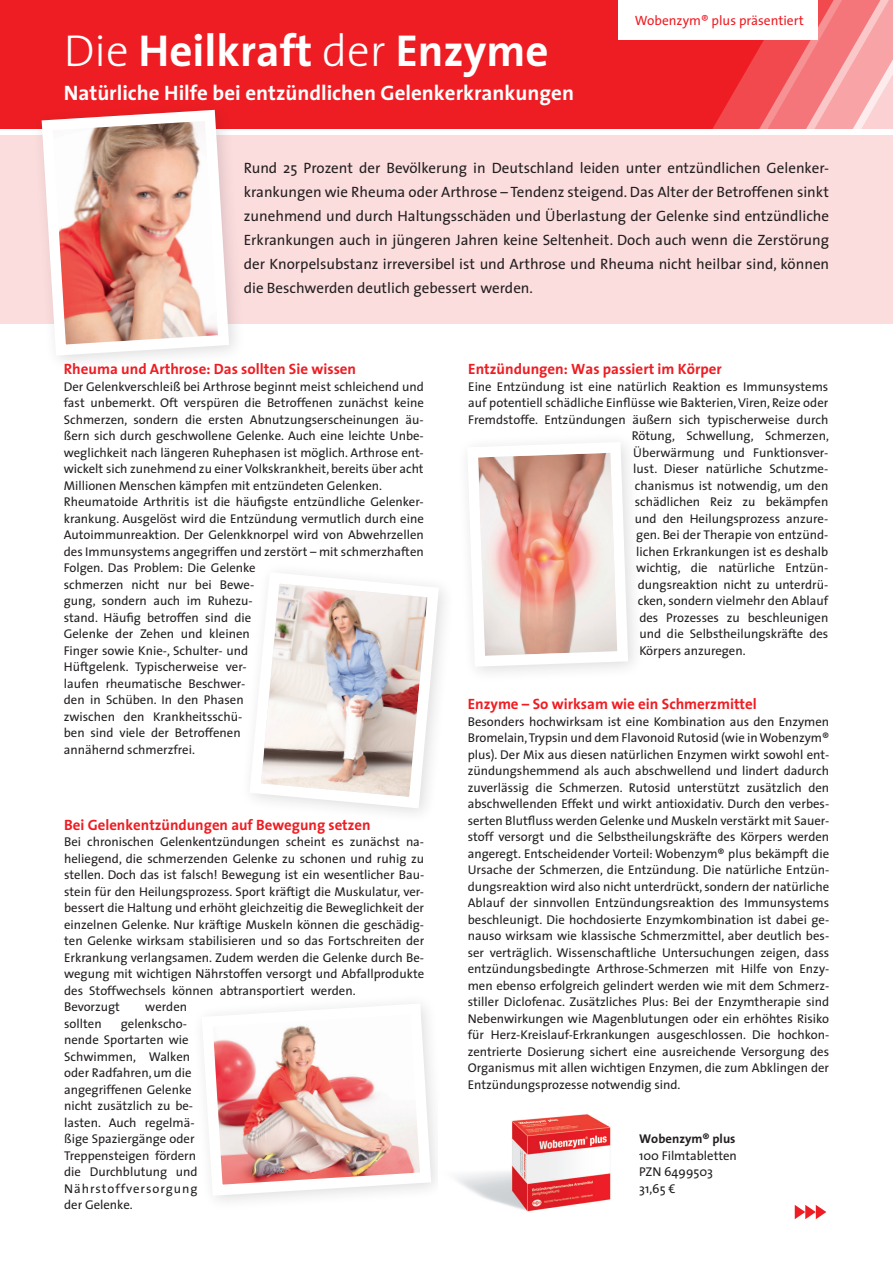
<style>
.page{position:relative;width:893px;height:1263px;background:#fff}
.page>*{position:absolute;margin:0;border:0;box-sizing:border-box;transform-origin:0 0}
.t1{font:700 45px "The Sans";color:#fff}
.t2{font:700 21px "The Sans";color:#fff}
.t3{font:15px/24px "The Sans";color:#231f20;text-align:justify}
.t4{font:700 15px "The Sans";color:#ee1d23}
.t5{font:13.5px "The Sans";color:#ee1d23}
.t6{font:12.75px/16.5px "The Sans";color:#231f20}
.t7{font:700 12.75px "The Sans";color:#231f20}
.s1{font-weight:300}
</style>
<div class="page">
<div style="left:0;top:136px;width:893px;height:188px;background:#fcddde"></div>
<div style="left:0;top:0;width:893px;height:128px;background:#ee1d23"></div>
<svg style="left:712px;top:0;width:181px;height:129px;background:#f4787c"></svg>
<div style="left:31px;top:99px;width:215px;height:273px;background:#231f20;opacity:.15"></div>
<img style="left:36px;top:104px;width:199px;height:257px">
<svg style="left:253px;top:573px;width:192px;height:240px"></svg>
<svg style="left:467px;top:445px;width:166px;height:227px"></svg>
<img style="left:209px;top:1003px;width:228px;height:198px">
<img style="left:456px;top:1114px;width:155px;height:98px">
<svg style="left:795px;top:1205px;width:31px;height:14px"></svg>
<div style="left:618px;top:0;width:200px;height:39px;background:#fff"></div>
<h1 class="t1" style="left:64px;top:13px;width:486px"><span class="s1">Die</span> Heilkraft <span class="s1">der</span> Enzyme</h1>
<h2 class="t2" style="left:64px;top:76px;width:512px">Natürliche Hilfe bei entzündlichen Gelenkerkrankungen</h2>
<p class="t5" style="left:635px;top:9px;width:170px">Wobenzym® plus präsentiert</p>
<p class="t3" style="left:244px;top:156px;width:587px">Rund 25 Prozent der Bevölkerung in Deutschland leiden unter entzündlichen Gelenker&shy;krankungen wie Rheuma oder Arthrose – Tendenz steigend. Das Alter der Betroffenen sinkt zunehmend und durch Haltungsschäden und Überlastung der Gelenke sind entzündliche Erkrankungen auch in jüngeren Jahren keine Seltenheit. Doch auch wenn die Zerstörung der Knorpelsubstanz irreversibel ist und Arthrose und Rheuma nicht heilbar sind, können die Beschwerden deutlich gebessert werden.</p>
<p class="t4" style="left:64px;top:356px;width:294px">Rheuma und Arthrose: Das sollten Sie wissen</p>
<p class="t6" style="left:64px;top:378px;width:362px">Der Gelenkverschleiß bei Arthrose beginnt meist schleichend und fast unbemerkt. Oft verspüren die Betroffenen zunächst keine Schmerzen, sondern die ersten Abnutzungserscheinungen äu&shy;ßern sich durch geschwollene Gelenke. Auch eine leichte Unbe&shy;weglichkeit nach längeren Ruhephasen ist möglich. Arthrose ent&shy;wickelt sich zunehmend zu einer Volkskrankheit, bereits über acht Millionen Menschen kämpfen mit entzündeten Gelenken.<br>Rheumatoide Arthritis ist die häufigste entzündliche Gelenker&shy;krankung. Ausgelöst wird die Entzündung vermutlich durch eine Autoimmunreaktion. Der Gelenkknorpel wird von Abwehrzellen des Immunsystems angegriffen und zerstört – mit schmerzhaften Folgen. Das Problem: Die Gelenke<br>schmerzen nicht nur bei Bewe-<br>gung, sondern auch im Ruhezu-<br>stand. Häufig betroffen sind die<br>Gelenke der Zehen und kleinen<br>Finger sowie Knie-, Schulter- und<br>Hüftgelenk. Typischerweise ver-<br>laufen rheumatische Beschwer-<br>den in Schüben. In den Phasen<br>zwischen den Krankheitsschü-<br>ben sind viele der Betroffenen<br>annähernd schmerzfrei.</p>
<p class="t4" style="left:64px;top:812px;width:308px">Bei Gelenkentzündungen auf Bewegung setzen</p>
<p class="t6" style="left:64px;top:833px;width:362px">Bei chronischen Gelenkentzündungen scheint es zunächst na&shy;heliegend, die schmerzenden Gelenke zu schonen und ruhig zu stellen. Doch das ist falsch! Bewegung ist ein wesentlicher Bau&shy;stein für den Heilungsprozess. Sport kräftigt die Muskulatur, ver&shy;bessert die Haltung und erhöht gleichzeitig die Beweglichkeit der einzelnen Gelenke. Nur kräftige Muskeln können die geschädig&shy;ten Gelenke wirksam stabilisieren und so das Fortschreiten der Erkrankung verlangsamen. Zudem werden die Gelenke durch Be&shy;wegung mit wichtigen Nährstoffen versorgt und Abfallprodukte des Stoffwechsels können abtransportiert werden.<br>Bevorzugt</p>
<p class="t6" style="left:145px;top:998px;width:43px">werden</p>
<p class="t6" style="left:64px;top:1015px;width:135px;text-indent:57px">gelenkscho&shy;nende Sportarten wie<br>Schwimmen, Walken oder Radfahren, um die angegriffenen Gelenke nicht zusätzlich zu be&shy;lasten. Auch regelmä&shy;ßige Spaziergänge oder<br>Treppensteigen fördern die Durchblutung und<br>Nährstoffversorgung der Gelenke.</p>
<p class="t6" style="left:64px;top:1015px;width:39px">sollten</p>
<p class="t4" style="left:468px;top:356px;width:255px">Entzündungen: Was passiert im Körper</p>
<p class="t6" style="left:468px;top:378px;width:361px">Eine Entzündung ist eine natürlich Reaktion es Immunsystems</p>
<p class="t6" style="left:468px;top:394px;width:362px">auf potentiell schädliche Einflüsse wie Bakterien, Viren, Reize oder</p>
<p class="t6" style="left:468px;top:411px;width:362px">Fremdstoffe. Entzündungen äußern sich typischerweise durch</p>
<p class="t6" style="left:632px;top:427px;width:199px">Rötung, Schwellung, Schmerzen,</p>
<p class="t6" style="left:633px;top:444px;width:196px">Überwärmung und Funktionsver-</p>
<p class="t6" style="left:633px;top:460px;width:196px">lust. Dieser natürliche Schutzme-</p>
<p class="t6" style="left:635px;top:477px;width:195px">chanismus ist notwendig, um den</p>
<p class="t6" style="left:635px;top:493px;width:195px">schädlichen Reiz zu bekämpfen</p>
<p class="t6" style="left:635px;top:510px;width:195px">und den Heilungsprozess anzure-</p>
<p class="t6" style="left:636px;top:526px;width:193px">gen. Bei der Therapie von entzünd-</p>
<p class="t6" style="left:636px;top:543px;width:194px">lichen Erkrankungen ist es deshalb</p>
<p class="t6" style="left:636px;top:559px;width:193px">wichtig, die natürliche Entzün-</p>
<p class="t6" style="left:638px;top:576px;width:192px">dungsreaktion nicht zu unterdrü-</p>
<p class="t6" style="left:638px;top:592px;width:192px">cken, sondern vielmehr den Ablauf</p>
<p class="t6" style="left:639px;top:609px;width:190px">des Prozesses zu beschleunigen</p>
<p class="t6" style="left:639px;top:625px;width:191px">und die Selbstheilungskräfte des</p>
<p class="t6" style="left:639px;top:642px;width:108px">Körpers anzuregen.</p>
<p class="t4" style="left:468px;top:691px;width:291px">Enzyme – So wirksam wie ein Schmerzmittel</p>
<p class="t6" style="left:468px;top:713px;width:363px;text-align:justify">Besonders hochwirksam ist eine Kombination aus den Enzymen Bromelain, Trypsin und dem Flavonoid Rutosid (wie in Wobenzym® plus). Der Mix aus diesen natürlichen Enzymen wirkt sowohl ent&shy;zündungshemmend als auch abschwellend und lindert dadurch zuverlässig die Schmerzen. Rutosid unterstützt zusätzlich den abschwellenden Effekt und wirkt antioxidativ. Durch den verbes&shy;serten Blutfluss werden Gelenke und Muskeln verstärkt mit Sauer&shy;stoff versorgt und die Selbstheilungskräfte des Körpers werden angeregt. Entscheidender Vorteil: Wobenzym® plus bekämpft die Ursache der Schmerzen, die Entzündung. Die natürliche Entzün&shy;dungsreaktion wird also nicht unterdrückt, sondern der natürliche Ablauf der sinnvollen Entzündungsreaktion des Immunsystems beschleunigt. Die hochdosierte Enzymkombination ist dabei ge&shy;nauso wirksam wie klassische Schmerzmittel, aber deutlich bes&shy;ser verträglich. Wissenschaftliche Untersuchungen zeigen, dass entzündungsbedingte Arthrose-Schmerzen mit Hilfe von Enzy&shy;men ebenso erfolgreich gelindert werden wie mit dem Schmerz&shy;stiller Diclofenac. Zusätzliches Plus: Bei der Enzymtherapie sind Nebenwirkungen wie Magenblutungen oder ein erhöhtes Risiko für Herz-Kreislauf-Erkrankungen ausgeschlossen. Die hochkon&shy;zentrierte Dosierung sichert eine ausreichende Versorgung des Organismus mit allen wichtigen Enzymen, die zum Abklingen der Entzündungsprozesse notwendig sind.</p>
<p class="t7" style="left:639px;top:1128px;width:98px">Wobenzym® plus</p>
<p class="t6" style="left:639px;top:1147px;width:99px">100 Filmtabletten<br>PZN 6499503<br>31,65 €</p>
</div>
